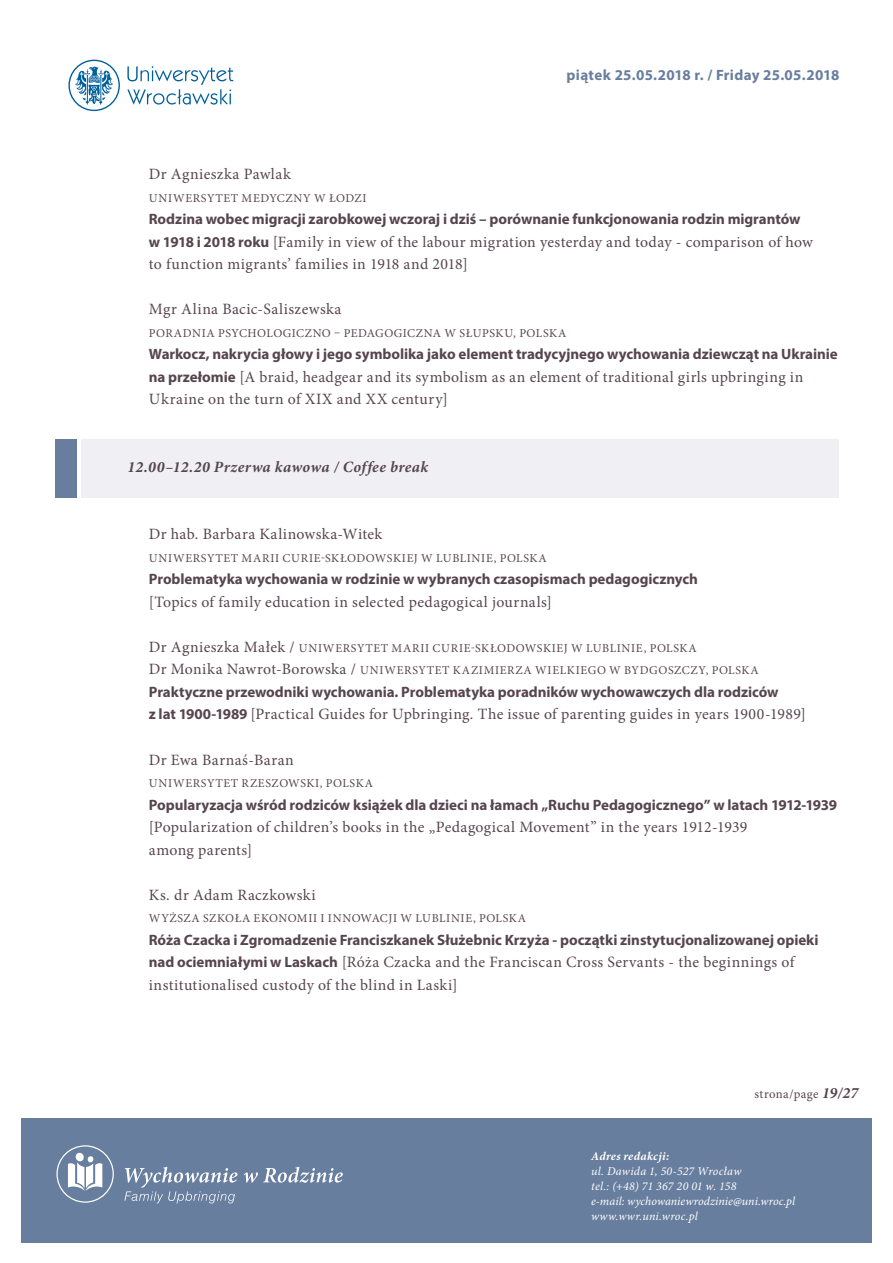
<style>
.page{position:relative;width:893px;height:1263px;background:#fff}
.page>*{position:absolute;margin:0;border:0;box-sizing:border-box;transform-origin:0 0}
.t1{font:15.75px/22.5px "Minion Pro";letter-spacing:.025em;color:#57454e}
.t2{font:italic 700 15.75px "Minion Pro";letter-spacing:.03em;color:#57454e}
.t3{font:700 15px "Myriad Pro";letter-spacing:-.005em;color:#57454e}
.t4{font:700 15px "Myriad Pro";letter-spacing:.02em;color:#687e9e}
.t5{font:12.75px "Minion Pro";letter-spacing:.03em;color:#57454e}
.t6{font:12px/22.5px "Minion Pro";letter-spacing:.05em;color:#57454e}
.t7{font:italic 12px/15px "Minion Pro";letter-spacing:.01em;color:#fff}
.t8{font:italic 700 12px "Minion Pro";letter-spacing:.025em;color:#fff}
.s1{font-family:"Myriad Pro";font-weight:700;font-size:15px}
.s2{font-size:15.75px}
.s3{font-weight:700;font-style:italic;font-size:15.75px}
</style>
<div class="page">
<svg style="left:127px;top:66px;width:106px;height:39px"></svg>
<svg style="left:68px;top:60px;width:52px;height:51px"></svg>
<div style="left:21px;top:1118px;width:851px;height:125px;background:#687e9e"></div>
<div style="left:56px;top:1145px;width:58px;height:58px;border:1px solid #fff;border-radius:50%"></div>
<div style="left:76px;top:1153px;width:8px;height:8px;background:#fff;border-radius:50%"></div>
<svg style="left:68px;top:1156px;width:34px;height:35px"></svg>
<svg style="left:124px;top:1167px;width:219px;height:36px"></svg>
<div style="left:81px;top:440px;width:757px;height:58px;background:#f0f0f4"></div>
<div style="left:55px;top:440px;width:22px;height:58px;background:#687e9e"></div>
<p class="t4" style="left:566px;top:65px;width:274px">piątek 25.05.2018 r. / Friday 25.05.2018</p>
<p class="t1" style="left:149px;top:163px;width:144px">Dr Agnieszka Pawlak</p>
<p class="t6" style="left:149px;top:187px;width:219px">UNIWERSYTET MEDYCZNY W ŁODZI</p>
<p class="t3" style="left:149px;top:210px;width:653px">Rodzina wobec migracji zarobkowej wczoraj i dziś – porównanie funkcjonowania rodzin migrantów</p>
<p class="t1" style="left:149px;top:231px;width:666px"><span class="s1">w 1918 i 2018 roku</span> [Family in view of the labour migration yesterday and today - comparison of how to function migrants’ families in 1918 and 2018]</p>
<p class="t1" style="left:149px;top:298px;width:194px">Mgr Alina Bacic-Saliszewska</p>
<p class="t6" style="left:149px;top:322px;width:419px">PORADNIA PSYCHOLOGICZNO – PEDAGOGICZNA W SŁUPSKU, POLSKA</p>
<p class="t3" style="left:149px;top:345px;width:690px">Warkocz, nakrycia głowy i jego symbolika jako element tradycyjnego wychowania dziewcząt na Ukrainie</p>
<p class="t1" style="left:149px;top:366px;width:656px"><span class="s1">na przełomie</span> [A braid, headgear and its symbolism as an element of traditional girls upbringing in<br>Ukraine on the turn of XIX and XX century]</p>
<p class="t2" style="left:128px;top:456px;width:302px">12.00–12.20 Przerwa kawowa / Coffee break</p>
<p class="t1" style="left:149px;top:523px;width:235px">Dr hab. Barbara Kalinowska-Witek</p>
<p class="t6" style="left:149px;top:547px;width:399px">UNIWERSYTET MARII CURIE-SKŁODOWSKIEJ W LUBLINIE, POLSKA</p>
<p class="t3" style="left:149px;top:570px;width:551px">Problematyka wychowania w rodzinie w wybranych czasopismach pedagogicznych</p>
<p class="t1" style="left:149px;top:591px;width:405px">[Topics of family education in selected pedagogical journals]</p>
<p class="t6" style="left:149px;top:637px;width:611px"><span class="s2">Dr Agnieszka Małek /</span> UNIWERSYTET MARII CURIE-SKŁODOWSKIEJ W LUBLINIE, POLSKA<br><span class="s2">Dr Monika Nawrot-Borowska /</span> UNIWERSYTET KAZIMIERZA WIELKIEGO W BYDGOSZCZY, POLSKA</p>
<p class="t3" style="left:149px;top:682px;width:631px">Praktyczne przewodniki wychowania. Problematyka poradników wychowawczych dla rodziców</p>
<p class="t1" style="left:149px;top:703px;width:659px"><span class="s1">z lat 1900-1989</span> [Practical Guides for Upbringing. The issue of parenting guides in years 1900-1989]</p>
<p class="t1" style="left:149px;top:748px;width:147px">Dr Ewa Barnaś-Baran</p>
<p class="t6" style="left:149px;top:772px;width:226px">UNIWERSYTET RZESZOWSKI, POLSKA</p>
<p class="t3" style="left:149px;top:795px;width:690px">Popularyzacja wśród rodziców książek dla dzieci na łamach „Ruchu Pedagogicznego” w latach 1912-1939</p>
<p class="t1" style="left:149px;top:816px;width:600px">[Popularization of children’s books in the „Pedagogical Movement” in the years 1912-1939 among parents]</p>
<p class="t1" style="left:149px;top:883px;width:168px">Ks. dr Adam Raczkowski</p>
<p class="t6" style="left:149px;top:907px;width:379px">WYŻSZA SZKOŁA EKONOMII I INNOWACJI W LUBLINIE, POLSKA</p>
<p class="t3" style="left:149px;top:930px;width:671px">Róża Czacka i Zgromadzenie Franciszkanek Służebnic Krzyża - początki zinstytucjonalizowanej opieki</p>
<p class="t1" style="left:149px;top:951px;width:647px"><span class="s1">nad ociemniałymi w Laskach</span> [Róża Czacka and the Franciscan Cross Servants - the beginnings of institutionalised custody of the blind in Laski]</p>
<p class="t5" style="left:754px;top:1086px;width:105px">strona/page <span class="s3">19/27</span></p>
<p class="t8" style="left:591px;top:1148px;width:80px">Adres redakcji:</p>
<p class="t7" style="left:591px;top:1164px;width:205px">ul. Dawida 1, 50-527 Wrocław<br>tel.: (+48) 71 367 20 01 w. 158<br>e-mail: wychowaniewrodzinie@uni.wroc.pl www.wwr.uni.wroc.pl</p>
</div>
